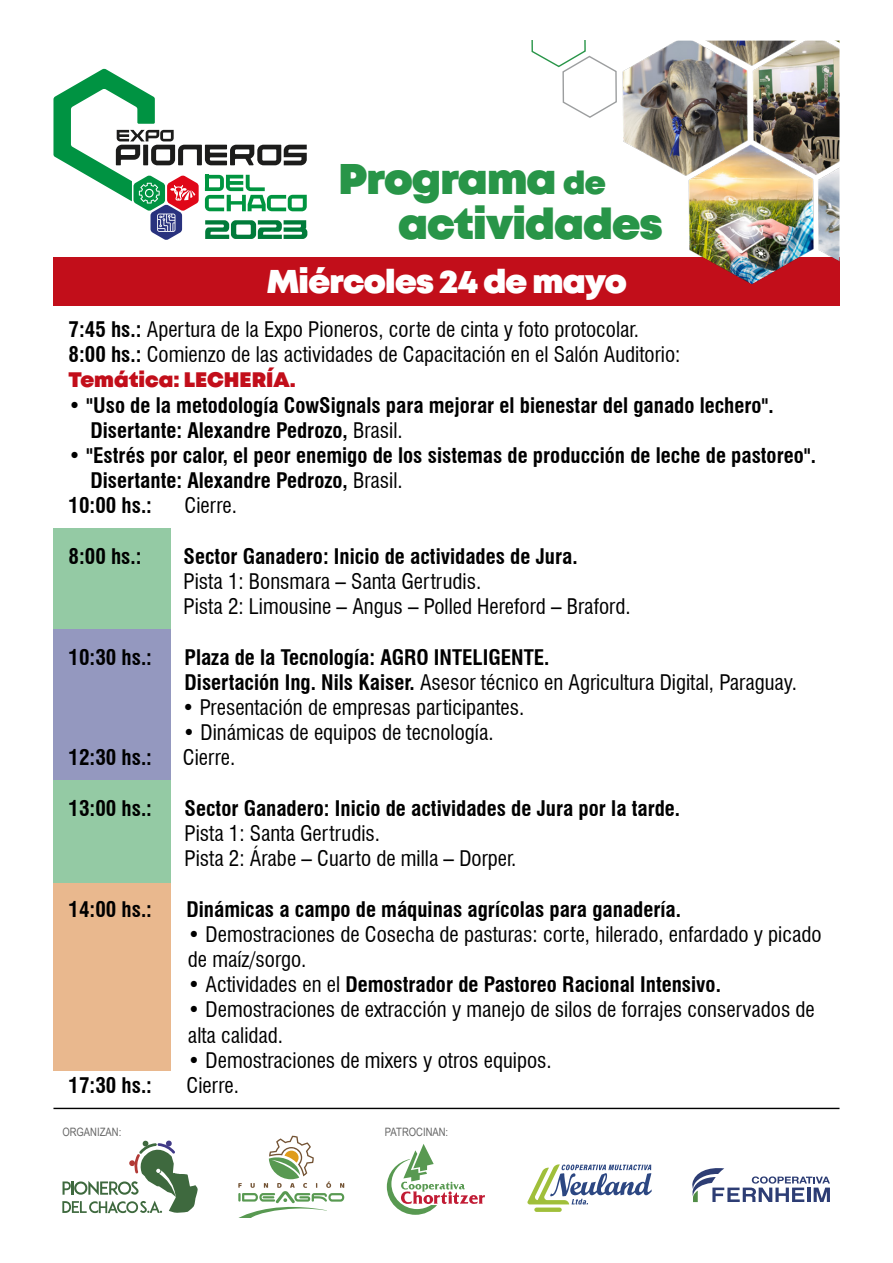
<style>
.page{position:relative;width:893px;height:1263px;background:#fff}
.page>*{position:absolute;margin:0;border:0;box-sizing:border-box;transform-origin:0 0}
.t1{font:900 42.9px/44.7px "Mont";letter-spacing:-.02em;color:#289548}
.t2{font:900 33px "Mont";letter-spacing:-.02em;color:#fff}
.t3{font:700 condensed 21px/25.2px "Swiss 721 BT";color:#000}
.t4{font:condensed 21px/25.2px "Swiss 721 BT";color:#000}
.t5{font:900 21px "Mont";color:#c20e1a}
.t6{font:11.55px "Arial Narrow";color:#666}
.s1{font-size:31.95px}
.s2{font-weight:700}
.s3{font-weight:400}
</style>
<div class="page">
<div style="left:53px;top:842px;width:118px;height:229px;background:#e9b88e"></div>
<div style="left:53px;top:747px;width:118px;height:136px;background:#94caa4"></div>
<div style="left:53px;top:629px;width:118px;height:150px;background:#9498bf"></div>
<div style="left:53px;top:528px;width:118px;height:101px;background:#94caa4"></div>
<div style="left:53px;top:257px;width:786px;height:49px;background:#c20e1a"></div>
<svg style="left:531px;top:41px;width:86px;height:77px"></svg>
<img style="left:688px;top:41px;width:151px;height:243px">
<img style="left:622px;top:41px;width:128px;height:138px">
<svg style="left:53px;top:69px;width:254px;height:171px"></svg>
<hr style="left:205px;top:175px;width:4px;height:16px;background:#009540">
<hr style="left:53px;top:1108px;width:786px;height:1px;background:#000">
<svg style="left:62px;top:1140px;width:136px;height:73px"></svg>
<svg style="left:692px;top:1168px;width:138px;height:34px"></svg>
<div style="left:534px;top:1207px;width:28px;height:5px;background:#a0bf3a;border-radius:2px"></div>
<svg style="left:527px;top:1164px;width:125px;height:40px"></svg>
<svg style="left:386px;top:1144px;width:99px;height:71px"></svg>
<svg style="left:238px;top:1136px;width:106px;height:82px"></svg>
<h1 class="t1" style="left:398px;top:159px;width:266px;text-indent:-60px">Programa <span class="s1">de </span>actividades</h1>
<h2 class="t2" style="left:267px;top:260px;width:361px">Miércoles 24 de mayo</h2>
<p class="t4" style="left:69px;top:317px;width:613px"><span class="s2">7:45 hs.:</span> Apertura de la Expo Pioneros, corte de cinta y foto protocolar.<br><span class="s2">8:00 hs.:</span> Comienzo de las actividades de Capacitación en el Salón Auditorio:</p>
<p class="t5" style="left:69px;top:366px;width:229px">Temática: LECHERÍA.</p>
<p class="t3" style="left:90px;top:392px;width:685px;text-indent:-22px">• "Uso de la metodología CowSignals para mejorar el bienestar del ganado lechero".<br>Disertante: Alexandre Pedrozo, <span class="s3">Brasil.</span></p>
<p class="t3" style="left:69px;top:443px;width:749px">• "Estrés por calor, el peor enemigo de los sistemas de producción de leche de pastoreo".</p>
<p class="t3" style="left:90px;top:468px;width:314px">Disertante: Alexandre Pedrozo, <span class="s3">Brasil.</span></p>
<p class="t3" style="left:69px;top:493px;width:85px">10:00 hs.:</p>
<p class="t4" style="left:185px;top:493px;width:54px">Cierre.</p>
<p class="t3" style="left:69px;top:544px;width:74px">8:00 hs.:</p>
<p class="t3" style="left:184px;top:544px;width:396px">Sector Ganadero: Inicio de actividades de Jura.</p>
<p class="t4" style="left:184px;top:569px;width:449px">Pista 1: Bonsmara – Santa Gertrudis.<br>Pista 2: Limousine – Angus – Polled Hereford – Braford.</p>
<p class="t3" style="left:69px;top:644px;width:85px">10:30 hs.:</p>
<p class="t3" style="left:185px;top:644px;width:614px">Plaza de la Tecnología: AGRO INTELIGENTE.<br>Disertación Ing. Nils Kaiser. <span class="s3">Asesor técnico en Agricultura Digital, Paraguay.</span></p>
<p class="t4" style="left:182px;top:695px;width:344px">• Presentación de empresas participantes.</p>
<p class="t4" style="left:183px;top:720px;width:312px">• Dinámicas de equipos de tecnología.</p>
<p class="t3" style="left:69px;top:745px;width:85px">12:30 hs.:</p>
<p class="t4" style="left:183px;top:745px;width:54px">Cierre.</p>
<p class="t3" style="left:69px;top:796px;width:85px">13:00 hs.:</p>
<p class="t3" style="left:185px;top:796px;width:497px">Sector Ganadero: Inicio de actividades de Jura por la tarde.</p>
<p class="t4" style="left:185px;top:821px;width:333px">Pista 1: Santa Gertrudis.<br>Pista 2: Árabe – Cuarto de milla – Dorper.</p>
<p class="t3" style="left:69px;top:896px;width:85px">14:00 hs.:</p>
<p class="t3" style="left:187px;top:896px;width:496px">Dinámicas a campo de máquinas agrícolas para ganadería.</p>
<p class="t4" style="left:188px;top:922px;width:635px">• Demostraciones de Cosecha de pasturas: corte, hilerado, enfardado y picado de maíz/sorgo.</p>
<p class="t3" style="left:188px;top:972px;width:534px"><span class="s3">• Actividades en el</span> Demostrador de Pastoreo Racional Intensivo.</p>
<p class="t4" style="left:188px;top:997px;width:628px">• Demostraciones de extracción y manejo de silos de forrajes conservados de alta calidad.</p>
<p class="t4" style="left:188px;top:1048px;width:365px">• Demostraciones de mixers y otros equipos.</p>
<p class="t3" style="left:69px;top:1073px;width:85px">17:30 hs.:</p>
<p class="t4" style="left:187px;top:1073px;width:54px">Cierre.</p>
<p class="t6" style="left:62px;top:1123px;width:60px">ORGANIZAN:</p>
<p class="t6" style="left:385px;top:1123px;width:65px">PATROCINAN:</p>
</div>
